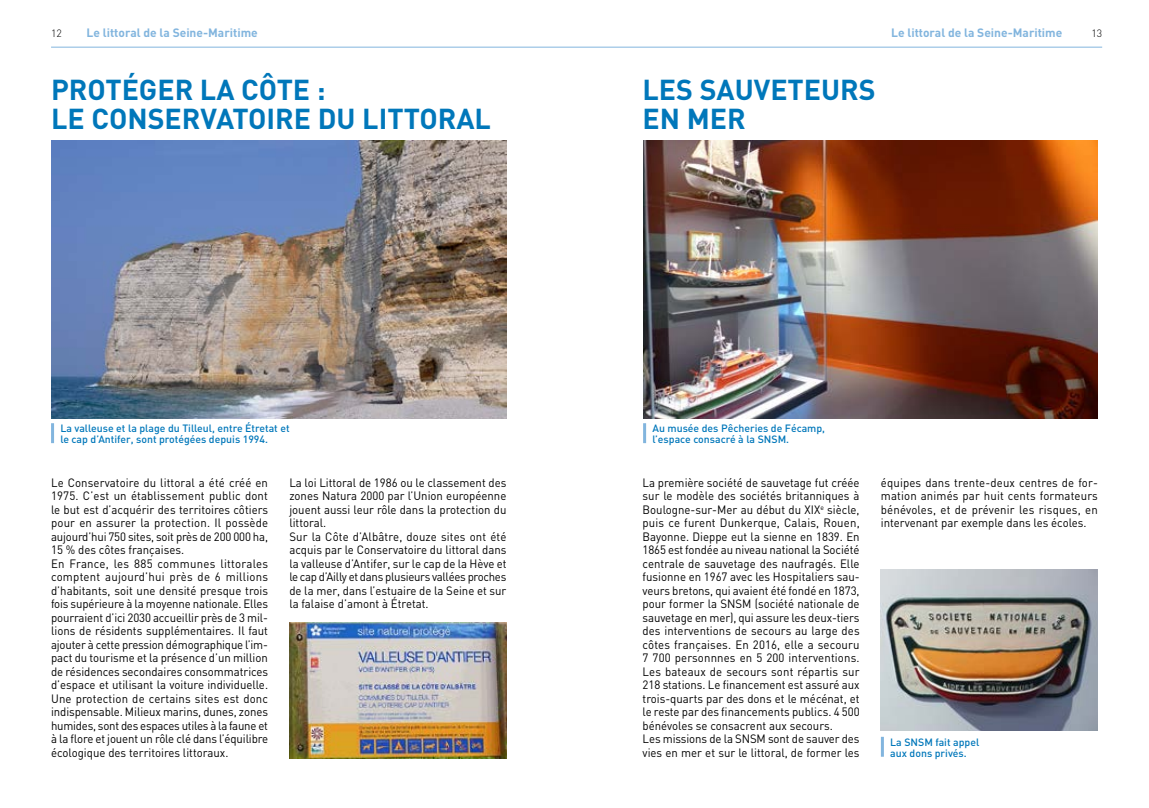
<style>
.page{position:relative;width:1149px;height:808px;background:#fff}
.page>*{position:absolute;margin:0;border:0;box-sizing:border-box;transform-origin:0 0}
.t1{font:700 28.5px/28.5px "DIN";color:#0077ba}
.t2{font:12px/13.5px "DIN";color:#000;scale:.95 1}
.t3{font:700 12px "DIN";color:#82b5de}
.t4{font:500 10.5px/11.2px "DIN";color:#0077ba}
.t5{font:300 10.5px "DIN";color:#000}
</style>
<div class="page">
<hr style="left:51px;top:47px;width:1050px;height:1px;background:#82b5de">
<img style="left:51px;top:140px;width:455px;height:278px">
<hr style="left:51px;top:423px;width:3px;height:20px;background:#82b5de">
<img style="left:289px;top:622px;width:217px;height:136px">
<img style="left:643px;top:140px;width:454px;height:278px">
<hr style="left:643px;top:423px;width:3px;height:20px;background:#82b5de">
<hr style="left:880px;top:737px;width:3px;height:20px;background:#82b5de">
<img style="left:880px;top:570px;width:217px;height:160px">
<p class="t5" style="left:51px;top:27px;width:12px">12</p>
<p class="t3" style="left:87px;top:25px;width:173px">Le littoral de la Seine-Maritime</p>
<p class="t3" style="left:890px;top:25px;width:173px">Le littoral de la Seine-Maritime</p>
<p class="t5" style="left:1090px;top:27px;width:12px">13</p>
<h1 class="t1" style="left:51px;top:74px;width:441px">PROTÉGER LA CÔTE :<br>LE CONSERVATOIRE DU LITTORAL</h1>
<p class="t4" style="left:60px;top:422px;width:230px">La valleuse et la plage du Tilleul, entre Étretat et le cap d’Antifer, sont protégées depuis 1994.</p>
<p class="t2" style="left:51px;top:476px;width:230px">Le Conservatoire du littoral a été créé en 1975. C’est un établissement public dont le but est d’acquérir des territoires côtiers pour en assurer la protection. Il possède aujourd’hui 750 sites, soit près de 200 000 ha, 15 % des côtes françaises.<br>En France, les 885 communes littorales comptent aujourd’hui près de 6 millions d’habitants, soit une densité presque trois fois supérieure à la moyenne nationale. Elles pourraient d’ici 2030 accueillir près de 3 mil&shy;lions de résidents supplémentaires. Il faut ajouter à cette pression démographique l’im&shy;pact du tourisme et la présence d’un million de résidences secondaires consommatrices d’espace et utilisant la voiture individuelle.<br>Une protection de certains sites est donc indispensable. Milieux marins, dunes, zones humides, sont des espaces utiles à la faune et à la flore et jouent un rôle clé dans l’équilibre écologique des territoires littoraux.</p>
<p class="t2" style="left:289px;top:476px;width:230px">La loi Littoral de 1986 ou le classement des zones Natura 2000 par l’Union européenne jouent aussi leur rôle dans la protection du littoral.<br>Sur la Côte d’Albâtre, douze sites ont été acquis par le Conservatoire du littoral dans la valleuse d’Antifer, sur le cap de la Hève et le cap d’Ailly et dans plusieurs vallées proches de la mer, dans l’estuaire de la Seine et sur la falaise d’amont à Étretat.</p>
<h1 class="t1" style="left:642px;top:74px;width:234px">LES SAUVETEURS<br>EN MER</h1>
<p class="t4" style="left:652px;top:422px;width:174px">Au musée des Pêcheries de Fécamp, l’espace consacré à la SNSM.</p>
<p class="t2" style="left:642px;top:476px;width:230px">La première société de sauvetage fut créée sur le modèle des sociétés britanniques à Boulogne-sur-Mer au début du XIX<sup>e</sup> siècle, puis ce furent Dunkerque, Calais, Rouen, Bayonne. Dieppe eut la sienne en 1839. En 1865 est fondée au niveau national la Société centrale de sauvetage des naufragés. Elle fusionne en 1967 avec les Hospitaliers sau&shy;veurs bretons, qui avaient été fondé en 1873, pour former la SNSM (société nationale de sauvetage en mer), qui assure les deux-tiers des interventions de secours au large des côtes françaises. En 2016, elle a secouru 7 700 personnnes en 5 200 interventions.<br>Les bateaux de secours sont répartis sur 218 stations. Le financement est assuré aux trois-quarts par des dons et le mécénat, et le reste par des financements publics. 4 500 bénévoles se consacrent aux secours.<br>Les missions de la SNSM sont de sauver des vies en mer et sur le littoral, de former les</p>
<p class="t2" style="left:880px;top:476px;width:230px;text-align:justify">équipes dans trente-deux centres de for&shy;mation animés par huit cents formateurs bénévoles, et de prévenir les risques, en intervenant par exemple dans les écoles.</p>
<p class="t4" style="left:890px;top:736px;width:90px">La SNSM fait appel aux dons privés.</p>
</div>
